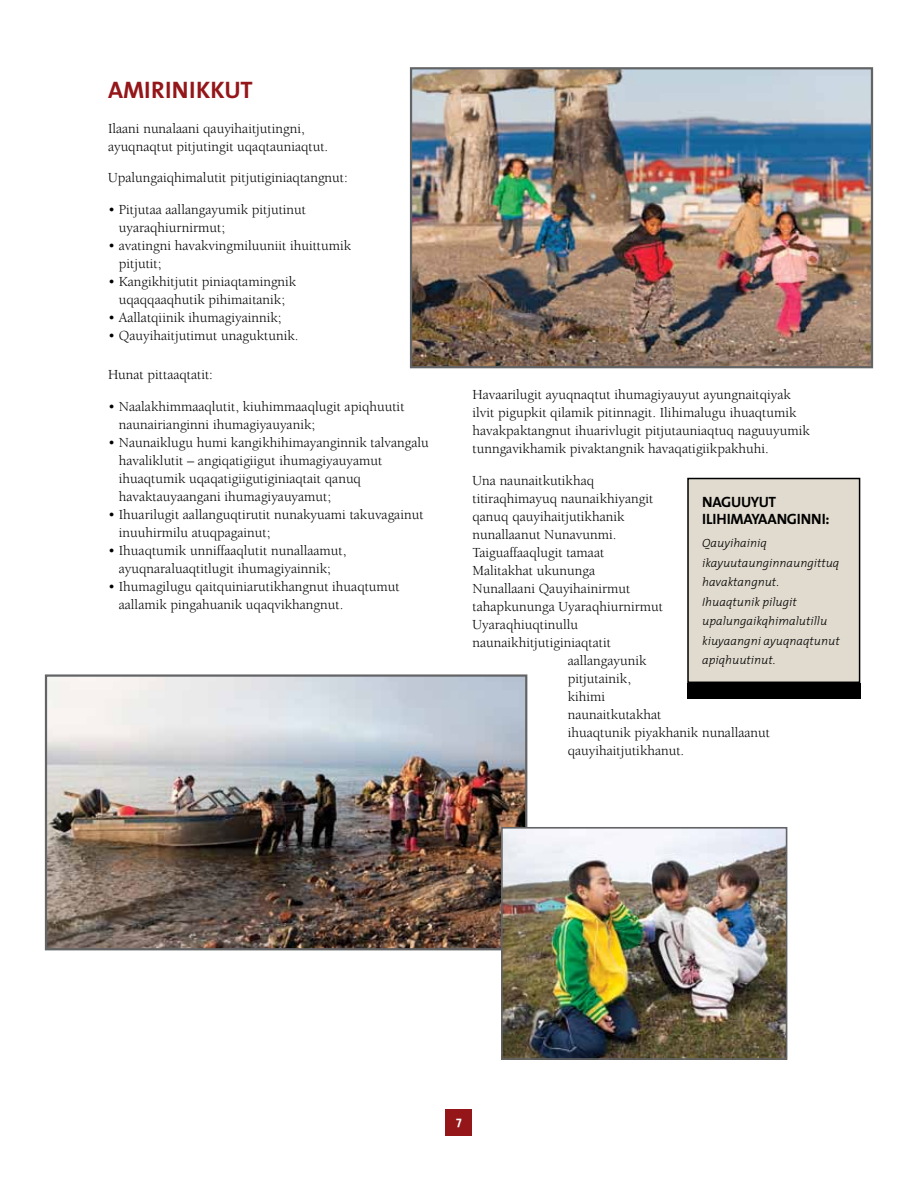
<style>
.page{position:relative;width:918px;height:1188px;background:#fff}
.page>*{position:absolute;margin:0;border:0;box-sizing:border-box;transform-origin:0 0}
.t1{font:700 24px "The Mix";letter-spacing:.015em;color:#941619}
.t2{font:700 15px/16.5px "The Mix";letter-spacing:-.02em;color:#000}
.t3{font:14.25px/18px "Berkeley";color:#000}
.t4{font:700 12.3px "The Mix";color:#fff}
.t5{font:italic 300 12px/19.5px "The Mix";color:#000}
</style>
<div class="page">
<div style="left:446px;top:1109px;width:26px;height:27px;background:#941619"></div>
<div style="left:688px;top:479px;width:172px;height:203px;background:#e1dbcf"></div>
<div style="left:687px;top:478px;width:173px;height:205px;border:2px solid #000"></div>
<div style="left:687px;top:683px;width:173px;height:15px;background:#000"></div>
<img style="left:413px;top:70px;width:457px;height:295px">
<div style="left:410px;top:67px;width:463px;height:301px;border:2px solid #636466"></div>
<img style="left:48px;top:677px;width:476px;height:270px">
<div style="left:45px;top:674px;width:482px;height:276px;border:2px solid #636466"></div>
<img style="left:504px;top:830px;width:280px;height:227px">
<div style="left:501px;top:827px;width:286px;height:233px;border:2px solid #636466"></div>
<h1 class="t1" style="left:108px;top:70px;width:146px">AMIRINIKKUT</h1>
<p class="t3" style="left:108px;top:119px;width:222px">Ilaani nunalaani qauyihaitjutingni, ayuqnaqtut pitjutingit uqaqtauniaqtut.</p>
<p class="t3" style="left:108px;top:169px;width:241px">Upalungaiqhimalutit pitjutiginiaqtangnut:</p>
<p class="t3" style="left:119px;top:200px;width:189px;text-indent:-11px">• Pitjutaa aallangayumik pitjutinut uyaraqhiurnirmut;</p>
<p class="t3" style="left:119px;top:236px;width:234px;text-indent:-11px">• avatingni havakvingmiluuniit ihuittumik pitjutit;</p>
<p class="t3" style="left:108px;top:272px;width:190px;text-align:center">• Kangikhitjutit piniaqtamingnik uqaqqaaqhutik pihimaitanik;</p>
<p class="t3" style="left:108px;top:308px;width:175px">• Aallatqiinik ihumagiyainnik;</p>
<p class="t3" style="left:108px;top:326px;width:192px">• Qauyihaitjutimut unaguktunik.</p>
<p class="t3" style="left:108px;top:366px;width:106px">Hunat pittaaqtatit:</p>
<p class="t3" style="left:119px;top:397px;width:287px;text-indent:-11px">• Naalakhimmaaqlutit, kiuhimmaaqlugit apiqhuutit naunairianginni ihumagiyauyanik;</p>
<p class="t3" style="left:119px;top:433px;width:312px;text-indent:-11px">• Naunaiklugu humi kangikhihimayanginnik talvangalu havaliklutit – angiqatigiigut ihumagiyauyamut ihuaqtumik uqaqatigiigutiginiaqtait qanuq havaktauyaangani ihumagiyauyamut;</p>
<p class="t3" style="left:119px;top:505px;width:306px;text-indent:-11px">• Ihuarilugit aallanguqtirutit nunakyuami takuvagainut inuuhirmilu atuqpagainut;</p>
<p class="t3" style="left:108px;top:541px;width:240px;text-align:center">• Ihuaqtumik unniffaaqlutit nunallaamut, ayuqnaraluaqtitlugit ihumagiyainnik;</p>
<p class="t3" style="left:119px;top:577px;width:283px;text-indent:-11px">• Ihumagilugu qaitquiniarutikhangnut ihuaqtumut aallamik pingahuanik uqaqvikhangnut.</p>
<p class="t3" style="left:473px;top:386px;width:339px">Havaarilugit ayuqnaqtut ihumagiyauyut ayungnaitqiyak ilvit pigupkit qilamik pitinnagit. Ilihimalugu ihuaqtumik havakpaktangnut ihuarivlugit pitjutauniaqtuq naguuyumik tunngavikhamik pivaktangnik havaqatigiikpakhuhi.</p>
<p class="t3" style="left:473px;top:471px;width:123px">Una naunaitkutikhaq</p>
<p class="t3" style="left:473px;top:489px;width:182px">titiraqhimayuq naunaikhiyangit</p>
<p class="t3" style="left:473px;top:507px;width:154px">qanuq qauyihaitjutikhanik</p>
<p class="t3" style="left:473px;top:525px;width:146px">nunallaanut Nunavunmi.</p>
<p class="t3" style="left:473px;top:543px;width:133px">Taiguaffaaqlugit tamaat</p>
<p class="t3" style="left:473px;top:561px;width:124px">Malitakhat ukununga</p>
<p class="t3" style="left:473px;top:579px;width:159px">Nunallaani Qauyihainirmut</p>
<p class="t3" style="left:473px;top:597px;width:192px">tahapkununga Uyaraqhiurnirmut</p>
<p class="t3" style="left:473px;top:615px;width:107px">Uyaraqhiuqtinullu</p>
<p class="t3" style="left:473px;top:633px;width:140px">naunaikhitjutiginiaqtatit</p>
<p class="t3" style="left:568px;top:651px;width:80px">aallangayunik</p>
<p class="t3" style="left:568px;top:669px;width:65px">pitjutainik,</p>
<p class="t3" style="left:568px;top:687px;width:39px">kihimi</p>
<p class="t3" style="left:568px;top:705px;width:95px">naunaitkutakhat</p>
<p class="t3" style="left:568px;top:723px;width:204px">ihuaqtunik piyakhanik nunallaanut</p>
<p class="t3" style="left:568px;top:741px;width:118px">qauyihaitjutikhanut.</p>
<p class="t2" style="left:702px;top:494px;width:129px">NAGUUYUT<br>I LIH IMAYAANGINNI:</p>
<p class="t5" style="left:702px;top:533px;width:139px">Qauyihainiq ikayuutaunginnaungittuq havaktangnut.<br>Ihuaqtunik pilugit upalungaikqhimalutillu kiuyaangni ayuqnaqtunut apiqhuutinut.</p>
<p class="t4" style="left:456px;top:1111px;width:7px">7</p>
</div>
